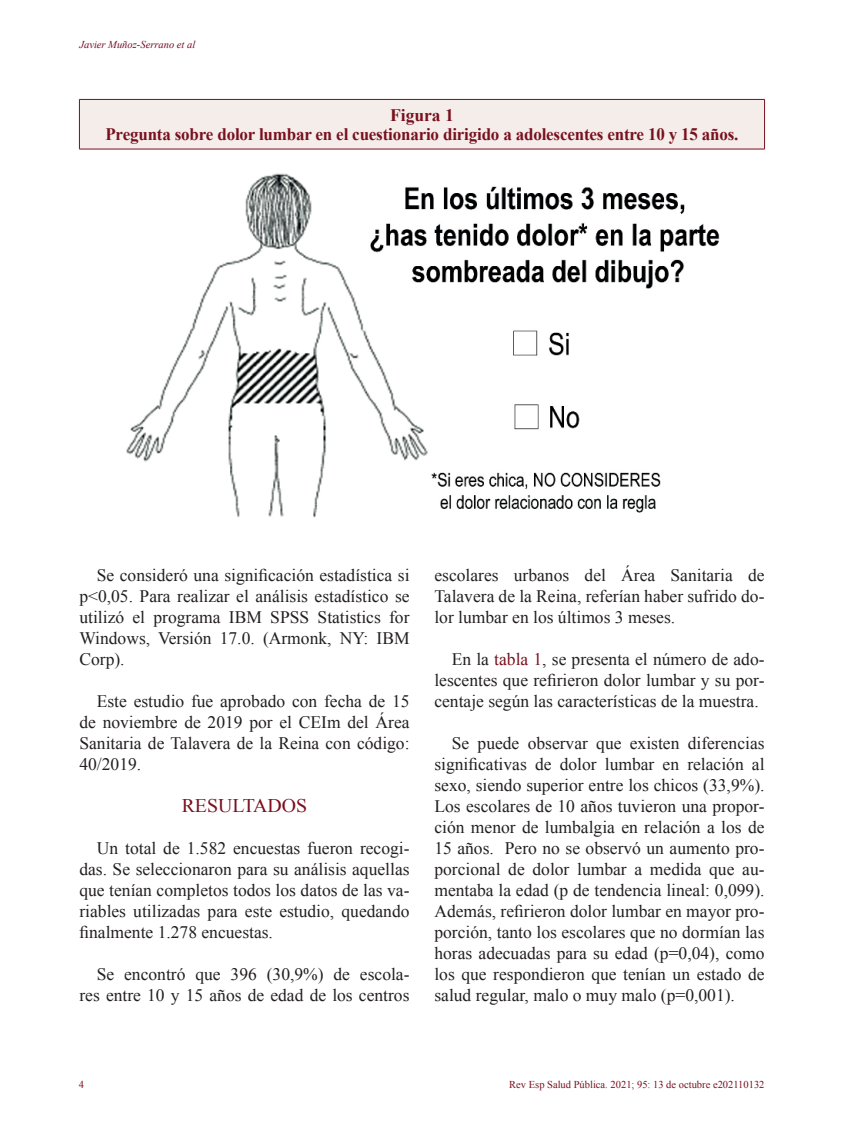
<style>
.page{position:relative;width:844px;height:1141px;background:#fff}
.page>*{position:absolute;margin:0;border:0;box-sizing:border-box;transform-origin:0 0}
.t1{font:19.25px "Times New Roman";color:#79101e}
.t2{font:17.5px/21px "Times New Roman";color:#231f20;text-align:justify}
.t3{font:700 17.5px/19.2px "Times New Roman";letter-spacing:-.01em;color:#79101e;text-align:center}
.t4{font:10.5px "Times New Roman";color:#79101e}
.t5{font:italic 10.5px "Times New Roman";color:#730b23}
.s1{color:#79101e}
</style>
<div class="page">
<div style="left:79px;top:99px;width:685px;height:50px;background:#f4edea"></div>
<hr style="left:79px;top:100px;width:1px;height:49px;background:#79101e">
<hr style="left:764px;top:100px;width:1px;height:49px;background:#79101e">
<hr style="left:79px;top:149px;width:685px;height:1px;background:#79101e">
<hr style="left:79px;top:99px;width:685px;height:1px;background:#79101e">
<img style="left:126px;top:174px;width:593px;height:344px">
<p class="t5" style="left:79px;top:38px;width:117px">Javier Muñoz-Serrano et al</p>
<p class="t3" style="left:105px;top:105px;width:634px">Figura 1<br>Pregunta sobre dolor lumbar en el cuestionario dirigido a adolescentes entre 10 y 15 años.</p>
<p class="t2" style="left:79px;top:565px;width:331px;text-indent:17px">Se consideró una significación estadística si p&lt;0,05. Para realizar el análisis estadístico se utilizó el programa IBM SPSS Statistics for Windows, Versión 17.0. (Armonk, NY: IBM Corp).</p>
<p class="t2" style="left:79px;top:691px;width:331px;text-indent:17px">Este estudio fue aprobado con fecha de 15 de noviembre de 2019 por el CEIm del Área Sanitaria de Talavera de la Reina con código:<br>40/2019.</p>
<p class="t1" style="left:182px;top:793px;width:127px">RESULTADOS</p>
<p class="t2" style="left:79px;top:838px;width:331px;text-indent:17px">Un total de 1.582 encuestas fueron recogi&shy;das. Se seleccionaron para su análisis aquellas que tenían completos todos los datos de las va&shy;riables utilizadas para este estudio, quedando finalmente 1.278 encuestas.</p>
<p class="t2" style="left:79px;top:964px;width:331px;text-align:right">Se encontró que 396 (30,9%) de escola&shy;res entre 10 y 15 años de edad de los centros</p>
<p class="t2" style="left:434px;top:565px;width:331px">escolares urbanos del Área Sanitaria de Talavera de la Reina, referían haber sufrido do&shy;lor lumbar en los últimos 3 meses.</p>
<p class="t2" style="left:434px;top:649px;width:331px;text-indent:17px">En la <span class="s1">tabla 1</span>, se presenta el número de ado&shy;lescentes que refirieron dolor lumbar y su por&shy;centaje según las características de la muestra.</p>
<p class="t2" style="left:434px;top:733px;width:331px;text-indent:17px">Se puede observar que existen diferencias significativas de dolor lumbar en relación al sexo, siendo superior entre los chicos (33,9%).<br>Los escolares de 10 años tuvieron una propor&shy;ción menor de lumbalgia en relación a los de 15 años. Pero no se observó un aumento pro&shy;porcional de dolor lumbar a medida que au&shy;mentaba la edad (p de tendencia lineal: 0,099).<br>Además, refirieron dolor lumbar en mayor pro&shy;porción, tanto los escolares que no dormían las horas adecuadas para su edad (p=0,04), como los que respondieron que tenían un estado de salud regular, malo o muy malo (p=0,001).</p>
<p class="t4" style="left:79px;top:1077px;width:7px">4</p>
<p class="t4" style="left:509px;top:1077px;width:257px">Rev Esp Salud Pública. 2021; 95: 13 de octubre e202110132</p>
</div>
